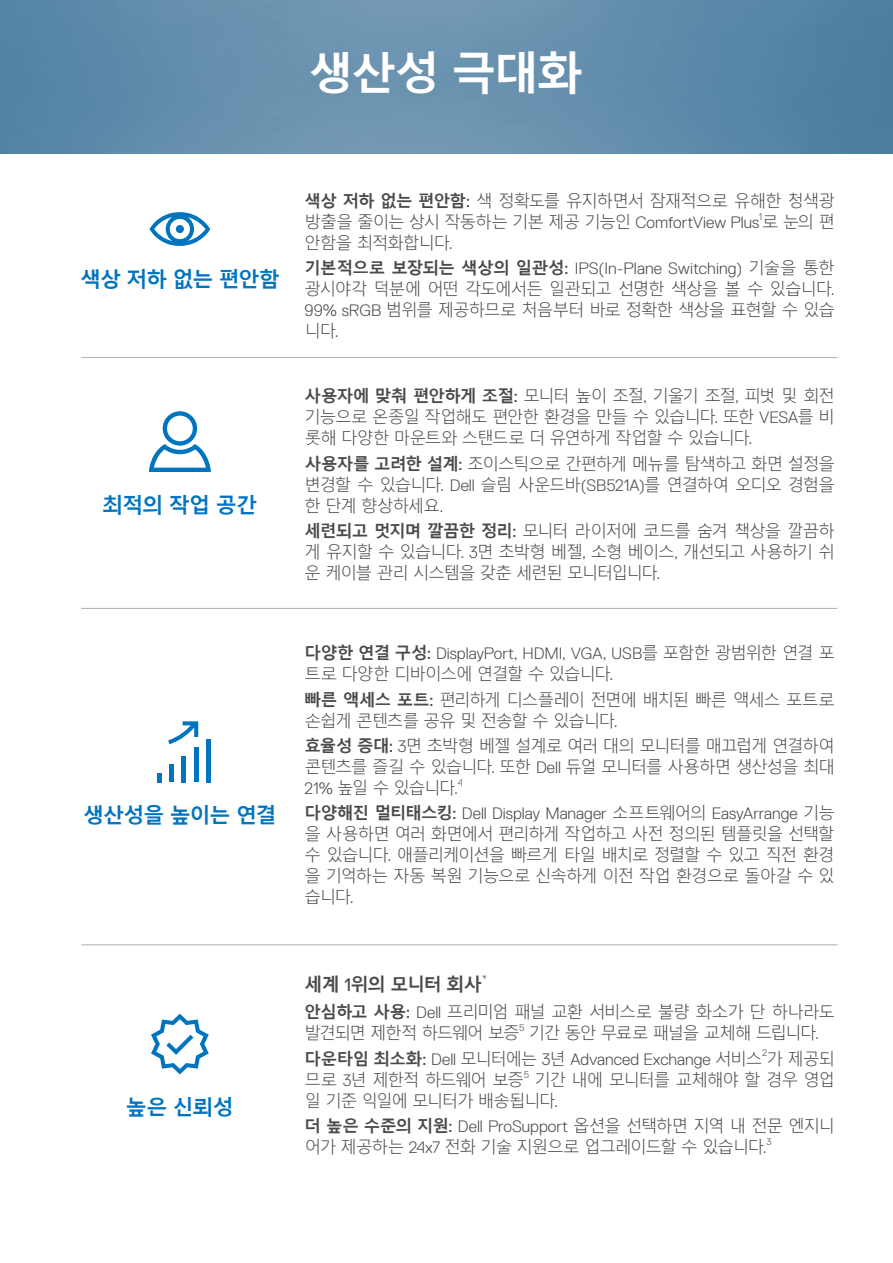
<style>
.page{position:relative;width:893px;height:1263px;background:#fff}
.page>*{position:absolute;margin:0;border:0;box-sizing:border-box;transform-origin:0 0}
.t1{font:700 45px "Malgun Gothic";letter-spacing:-.045em;color:#fff}
.t2{font:700 21px "Malgun Gothic";letter-spacing:-.045em;color:#0074bf}
.t3{font:700 18px "Malgun Gothic";letter-spacing:-.05em;color:#4c4948}
.t4{font:300 16.5px/21px "Malgun Gothic";letter-spacing:-.07em;color:#4c4948}
.t5{font:300 16.5px "Dell Replica";color:#4c4948}
.t6{font:10.5px "Dell Replica";color:#4c4948}
.t7{font:300 9.6px "Dell Replica";color:#4c4948}
.s1{font-weight:700}
.s2{font-family:"Dell Replica";font-weight:400}
.s3{font-family:"Dell Replica"}
.s4{font-family:"Malgun Gothic";font-weight:700}
.s5{font-weight:400}
.s6{font-family:"Malgun Gothic"}
</style>
<div class="page">
<img style="left:0;top:0;width:893px;height:153px">
<div style="left:206px;top:739px;width:5px;height:43px;background:#0074bf"></div>
<hr style="left:194px;top:747px;width:4px;height:35px;background:#0074bf">
<hr style="left:182px;top:756px;width:4px;height:26px;background:#0074bf">
<hr style="left:170px;top:764px;width:4px;height:18px;background:#0074bf">
<svg style="left:157px;top:773px;width:4px;height:9px"></svg>
<svg style="left:168px;top:721px;width:30px;height:23px"></svg>
<svg style="left:149px;top:411px;width:62px;height:61px"></svg>
<svg style="left:151px;top:1014px;width:58px;height:60px"></svg>
<hr style="left:81px;top:357px;width:756px;height:1px;background:#b5b6b6">
<hr style="left:81px;top:608px;width:756px;height:1px;background:#b5b6b6">
<hr style="left:81px;top:944px;width:756px;height:1px;background:#b5b6b6">
<svg style="left:150px;top:212px;width:60px;height:34px"></svg>
<h1 class="t1" style="left:309px;top:47px;width:275px">생산성 극대화</h1>
<p class="t2" style="left:80px;top:267px;width:201px">색상 저하 없는 편안함</p>
<p class="t2" style="left:102px;top:493px;width:156px">최적의 작업 공간</p>
<p class="t2" style="left:83px;top:803px;width:195px">생산성을 높이는 연결</p>
<p class="t4" style="left:305px;top:190px;width:532px"><span class="s1">색상 저하 없는 편안함</span><span class="s2">:</span> 색 정확도를 유지하면서 잠재적으로 유해한 청색광 방출을 줄이는 상시 작동하는 기본 제공 기능인 <span class="s3">ComfortView Plus</span> 로 눈의 편</p>
<p class="t7" style="left:759px;top:211px;width:5px">1</p>
<p class="t4" style="left:305px;top:233px;width:150px">안함을 최적화합니다<span class="s3">.</span></p>
<p class="t5" style="left:305px;top:259px;width:532px"><span class="s4">기본적으로 보장되는 색상의 일관성</span><span class="s5">:</span> IPS(In-Plane Switching) <span class="s6">기술을 통한</span></p>
<p class="t4" style="left:305px;top:279px;width:532px;text-align:justify">광시야각 덕분에 어떤 각도에서든 일관되고 선명한 색상을 볼 수 있습니다<span class="s3">.<br>99% sRGB</span> 범위를 제공하므로 처음부터 바로 정확한 색상을 표현할 수 있습 니다<span class="s3">.</span></p>
<p class="t4" style="left:305px;top:386px;width:532px;text-align:justify"><span class="s1">사용자에 맞춰 편안하게 조절</span><span class="s2">:</span> 모니터 높이 조절<span class="s3">,</span> 기울기 조절<span class="s3">,</span> 피벗 및 회전 기능으로 온종일 작업해도 편안한 환경을 만들 수 있습니다<span class="s3">.</span> 또한 <span class="s3">VESA</span>를 비 롯해 다양한 마운트와 스탠드로 더 유연하게 작업할 수 있습니다<span class="s3">.</span></p>
<p class="t4" style="left:305px;top:453px;width:532px;text-align:justify"><span class="s1">사용자를 고려한 설계</span><span class="s2">:</span> 조이스틱으로 간편하게 메뉴를 탐색하고 화면 설정을 변경할 수 있습니다<span class="s3">. Dell</span> 슬림 사운드바<span class="s3">(SB521A)</span>를 연결하여 오디오 경험을 한 단계 향상하세요<span class="s3">.</span></p>
<p class="t4" style="left:305px;top:521px;width:532px;text-align:justify"><span class="s1">세련되고 멋지며 깔끔한 정리</span><span class="s2">:</span> 모니터 라이저에 코드를 숨겨 책상을 깔끔하 게 유지할 수 있습니다<span class="s3">. 3</span>면 초박형 베젤<span class="s3">,</span> 소형 베이스<span class="s3">,</span> 개선되고 사용하기 쉬 운 케이블 관리 시스템을 갖춘 세련된 모니터입니다<span class="s3">.</span></p>
<p class="t5" style="left:305px;top:644px;width:532px"><span class="s4">다양한 연결 구성</span><span class="s5">:</span> DisplayPort, HDMI, VGA, USB<span class="s6">를 포함한 광범위한 연결 포</span></p>
<p class="t4" style="left:305px;top:662px;width:532px;line-height:25.2px">트로 다양한 디바이스에 연결할 수 있습니다<span class="s3">.<br></span><span class="s1">빠른 액세스 포트</span><span class="s2">:</span> 편리하게 디스플레이 전면에 배치된 빠른 액세스 포트로</p>
<p class="t4" style="left:305px;top:708px;width:532px;line-height:25.2px">손쉽게 콘텐츠를 공유 및 전송할 수 있습니다<span class="s3">.<br></span><span class="s1">효율성 증대</span><span class="s2">:</span> <span class="s3">3</span>면 초박형 베젤 설계로 여러 대의 모니터를 매끄럽게 연결하여</p>
<p class="t4" style="left:305px;top:757px;width:532px">콘텐츠를 즐길 수 있습니다<span class="s3">.</span> 또한 <span class="s3">Dell</span> 듀얼 모니터를 사용하면 생산성을 최대<br><span class="s3">21%</span> 높일 수 있습니다<span class="s3">.</span></p>
<p class="t7" style="left:458px;top:777px;width:7px">4</p>
<p class="t5" style="left:305px;top:804px;width:532px"><span class="s4">다양해진 멀티태스킹</span><span class="s5">:</span> Dell Display Manager <span class="s6">소프트웨어의</span> EasyArrange <span class="s6">기능</span></p>
<p class="t4" style="left:304px;top:824px;width:532px;text-align:justify">을 사용하면 여러 화면에서 편리하게 작업하고 사전 정의된 템플릿을 선택할 수 있습니다<span class="s3">.</span> 애플리케이션을 빠르게 타일 배치로 정렬할 수 있고 직전 환경 을 기억하는 자동 복원 기능으로 신속하게 이전 작업 환경으로 돌아갈 수 있 습니다<span class="s3">.</span></p>
<p class="t2" style="left:126px;top:1095px;width:109px">높은 신뢰성</p>
<p class="t3" style="left:305px;top:973px;width:179px">세계 <span class="s2">1</span>위의 모니터 회사</p>
<p class="t6" style="left:481px;top:972px;width:8px">*</p>
<p class="t4" style="left:305px;top:1002px;width:532px"><span class="s1">안심하고 사용</span><span class="s2">:</span> <span class="s3">Dell</span> 프리미엄 패널 교환 서비스로 불량 화소가 단 하나라도 발견되면 제한적 하드웨어 보증</p>
<p class="t7" style="left:519px;top:1022px;width:7px">5</p>
<p class="t4" style="left:529px;top:1023px;width:292px">기간 동안 무료로 패널을 교체해 드립니다<span class="s3">.</span></p>
<p class="t5" style="left:305px;top:1050px;width:532px"><span class="s4">다운타임 최소화</span><span class="s5">:</span> Dell <span class="s6">모니터에는</span> 3<span class="s6">년</span> Advanced Exchange <span class="s6">서비스 가 제공되</span></p>
<p class="t7" style="left:762px;top:1048px;width:7px">2</p>
<p class="t4" style="left:305px;top:1069px;width:221px">므로 <span class="s3">3</span>년 제한적 하드웨어 보증</p>
<p class="t7" style="left:524px;top:1069px;width:7px">5</p>
<p class="t4" style="left:305px;top:1069px;width:532px;text-indent:230px">기간 내에 모니터를 교체해야 할 경우 영업 일 기준 익일에 모니터가 배송됩니다<span class="s3">.</span></p>
<p class="t4" style="left:305px;top:1115px;width:532px"><span class="s1">더 높은 수준의 지원</span><span class="s2">:</span> <span class="s3">Dell ProSupport</span> 옵션을 선택하면 지역 내 전문 엔지니 어가 제공하는 <span class="s3">24x7</span> 전화 기술 지원으로 업그레이드할 수 있습니다<span class="s3">.</span></p>
<p class="t7" style="left:767px;top:1136px;width:7px">3</p>
</div>
